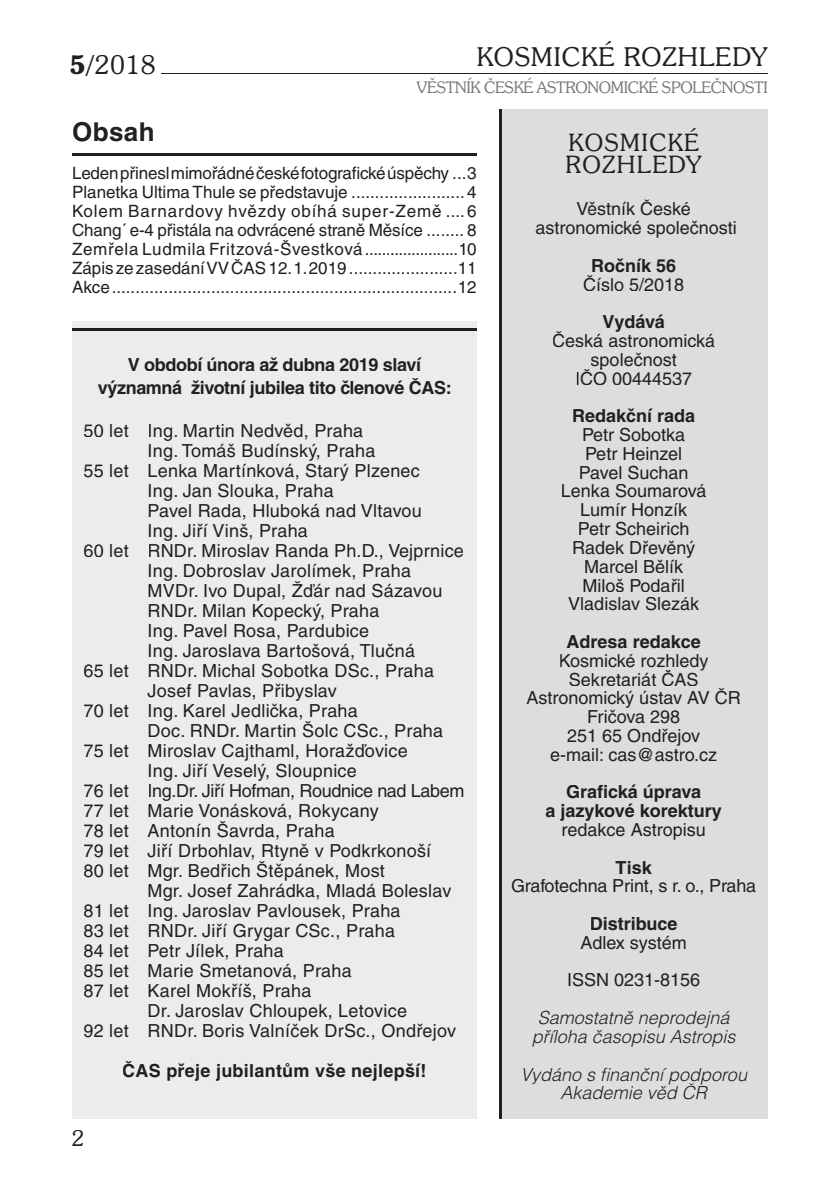
<style>
.page{position:relative;width:840px;height:1191px;background:#fff}
.page>*{position:absolute;margin:0;border:0;box-sizing:border-box;transform-origin:0 0}
.t1{font:300 26px "Souvenir IT Cby BTCE";letter-spacing:.04em;color:#231f20}
.t2{font:700 26px "Helvetica CE";letter-spacing:.015em;color:#231f20}
.t3{font:300 24px/22px "Souvenir IT Cby BTCE";letter-spacing:.06em;color:#231f20}
.t4{font:300 22px "Souvenir IT Cby BTCE";color:#231f20}
.t5{font:18px/18.8px "Helvetica CE";letter-spacing:.015em;color:#231f20;text-align:center}
.t6{font:700 18px/18.8px "Helvetica CE";color:#231f20;text-align:center}
.t7{font:italic 300 18px/18.8px "Helvetica CE";color:#231f20;text-align:center}
.t8{font:700 18px/23px "Helvetica CE";letter-spacing:-.02em;color:#231f20;text-align:center}
.t9{font:18px "Helvetica CE";letter-spacing:-.02em;color:#231f20}
.t10{font:18px "Helvetica CE";letter-spacing:-.01em;color:#231f20}
.t11{font:17px/19px "Helvetica CE";color:#231f20;text-align:justify}
.t12{font:300 16px "Souvenir IT Cby BTCE";letter-spacing:-.02em;color:#76787b}
.s1{font-weight:600}
</style>
<div class="page">
<hr style="left:162px;top:73px;width:605px;height:1px;background:#231f20">
<div style="left:499px;top:109px;width:268px;height:1010px;background:#dcdddf"></div>
<hr style="left:602px;top:331px;width:62px;height:1px;background:#231f20">
<hr style="left:591px;top:369px;width:85px;height:1px;background:#231f20">
<hr style="left:569px;top:669px;width:128px;height:1px;background:#231f20">
<hr style="left:560px;top:1083px;width:147px;height:1px;background:#231f20">
<hr style="left:499px;top:109px;width:2px;height:1010px;background:#231f20">
<hr style="left:72px;top:154px;width:404px;height:2px;background:#231f20">
<div style="left:72px;top:321px;width:404px;height:798px;background:#ececee"></div>
<hr style="left:72px;top:329px;width:404px;height:2px;background:#231f20">
<h1 class="t1" style="left:69px;top:48px;width:87px"><span class="s1">5/</span>2018</h1>
<h1 class="t1" style="left:476px;top:39px;width:292px">KOSMICKÉ ROZHLEDY</h1>
<p class="t12" style="left:416px;top:77px;width:352px">VĚSTNÍK ČESKÉ ASTRONOMICKÉ SPOLEČNOSTI</p>
<h1 class="t2" style="left:72px;top:116px;width:84px">Obsah</h1>
<p class="t11" style="left:72px;top:163px;width:406px">Leden přinesl mimořádné české fotografické úspěchy ... 3<br>Planetka Ultima Thule se představuje ........................ 4<br>Kolem Barnardovy hvězdy obíhá super-Země .... 6<br>Chang´e-4 přistála na odvrácené straně Měsíce ........ 8<br>Zemřela Ludmila Fritzová-Švestková ...................... 10<br>Zápis ze zasedání VV ČAS 12. 1. 2019 .......................11<br>Akce ......................................................................... 12</p>
<p class="t8" style="left:98px;top:352px;width:355px">V období února až dubna 2019 slaví významná životní jubilea tito členové ČAS:</p>
<p class="t5" style="left:83px;top:421px;width:281px">50 let Ing. Martin Nedvěd, Praha</p>
<p class="t5" style="left:147px;top:441px;width:229px">Ing. Tomáš Budínský, Praha</p>
<p class="t5" style="left:83px;top:461px;width:338px">55 let Lenka Martínková, Starý Plzenec</p>
<p class="t5" style="left:147px;top:481px;width:188px">Ing. Jan Slouka, Praha</p>
<p class="t5" style="left:147px;top:501px;width:275px">Pavel Rada, Hluboká nad Vltavou</p>
<p class="t5" style="left:147px;top:521px;width:162px">Ing. Jiří Vinš, Praha</p>
<p class="t5" style="left:83px;top:541px;width:382px">60 let RNDr. Miroslav Randa Ph.D., Vejprnice</p>
<p class="t5" style="left:147px;top:561px;width:265px">Ing. Dobroslav Jarolímek, Praha</p>
<p class="t5" style="left:147px;top:581px;width:296px">MVDr. Ivo Dupal, Žďár nad Sázavou</p>
<p class="t5" style="left:147px;top:601px;width:233px">RNDr. Milan Kopecký, Praha</p>
<p class="t5" style="left:147px;top:621px;width:223px">Ing. Pavel Rosa, Pardubice</p>
<p class="t5" style="left:147px;top:641px;width:269px">Ing. Jaroslava Bartošová, Tlučná</p>
<p class="t5" style="left:83px;top:661px;width:352px">65 let RNDr. Michal Sobotka DSc., Praha</p>
<p class="t5" style="left:147px;top:681px;width:191px">Josef Pavlas, Přibyslav</p>
<p class="t5" style="left:83px;top:701px;width:276px">70 let Ing. Karel Jedlička, Praha</p>
<p class="t5" style="left:147px;top:721px;width:297px">Doc. RNDr. Martin Šolc CSc., Praha</p>
<p class="t5" style="left:83px;top:741px;width:326px">75 let Miroslav Cajthaml, Horažďovice</p>
<p class="t5" style="left:147px;top:761px;width:211px">Ing. Jiří Veselý, Sloupnice</p>
<p class="t9" style="left:83px;top:780px;width:382px">76 let Ing.Dr. Jiří Hofman, Roudnice nad Labem</p>
<p class="t5" style="left:83px;top:801px;width:297px">77 let Marie Vonásková, Rokycany</p>
<p class="t5" style="left:83px;top:821px;width:252px">78 let Antonín Šavrda, Praha</p>
<p class="t5" style="left:83px;top:841px;width:349px">79 let Jiří Drbohlav, Rtyně v Podkrkonoší</p>
<p class="t5" style="left:83px;top:861px;width:303px">80 let Mgr. Bedřich Štěpánek, Most</p>
<p class="t5" style="left:147px;top:881px;width:305px">Mgr. Josef Zahrádka, Mladá Boleslav</p>
<p class="t5" style="left:83px;top:901px;width:318px">81 let Ing. Jaroslav Pavlousek, Praha</p>
<p class="t5" style="left:83px;top:921px;width:313px">83 let RNDr. Jiří Grygar CSc., Praha</p>
<p class="t5" style="left:83px;top:941px;width:202px">84 let Petr Jílek, Praha</p>
<p class="t5" style="left:83px;top:961px;width:270px">85 let Marie Smetanová, Praha</p>
<p class="t5" style="left:83px;top:981px;width:229px">87 let Karel Mokříš, Praha</p>
<p class="t5" style="left:147px;top:1001px;width:261px">Dr. Jaroslav Chloupek, Letovice</p>
<p class="t5" style="left:83px;top:1021px;width:374px">92 let RNDr. Boris Valníček DrSc., Ondřejov</p>
<p class="t6" style="left:122px;top:1060px;width:306px">ČAS přeje jubilantům vše nejlepší!</p>
<p class="t4" style="left:72px;top:1124px;width:14px">2</p>
<h2 class="t3" style="left:565px;top:131px;width:138px">KOSMICKÉ<br>ROZHLEDY</h2>
<p class="t5" style="left:535px;top:200px;width:203px">Věstník České astronomické společnosti</p>
<p class="t6" style="left:590px;top:256px;width:87px">Ročník 56</p>
<p class="t5" style="left:582px;top:275px;width:103px">Číslo 5/2018</p>
<p class="t6" style="left:602px;top:312px;width:64px">Vydává</p>
<p class="t5" style="left:552px;top:331px;width:164px">Česká astronomická společnost<br>IČO 00444537</p>
<p class="t6" style="left:571px;top:406px;width:125px">Redakční rada</p>
<p class="t5" style="left:560px;top:425px;width:147px">Petr Sobotka<br>Petr Heinzel<br>Pavel Suchan<br>Lenka Soumarová<br>Lumír Honzík<br>Petr Scheirich<br>Radek Dřevěný<br>Marcel Bělík<br>Miloš Podařil<br>Vladislav Slezák</p>
<p class="t6" style="left:566px;top:632px;width:136px">Adresa redakce</p>
<p class="t5" style="left:526px;top:651px;width:216px">Kosmické rozhledy<br>Sekretariát ČAS<br>Astronomický ústav AV ČR<br>Fričova 298<br>251 65 Ondřejov<br>e-mail: cas@astro.cz</p>
<p class="t6" style="left:545px;top:782px;width:178px">Grafická úprava<br>a jazykové korektury</p>
<p class="t5" style="left:561px;top:820px;width:146px">redakce Astropisu</p>
<p class="t6" style="left:615px;top:857px;width:38px">Tisk</p>
<p class="t10" style="left:510px;top:875px;width:247px">Grafotechna Print, s r. o., Praha</p>
<p class="t6" style="left:589px;top:914px;width:89px">Distribuce</p>
<p class="t5" style="left:566px;top:923px;width:135px;line-height:37.6px">Adlex systém<br>ISSN 0231-8156</p>
<p class="t7" style="left:531px;top:1008px;width:205px">Samostatně neprodejná příloha časopisu Astropis</p>
<p class="t7" style="left:520px;top:1064px;width:228px">Vydáno s finanční podporou<br>Akademie věd ČR</p>
</div>
